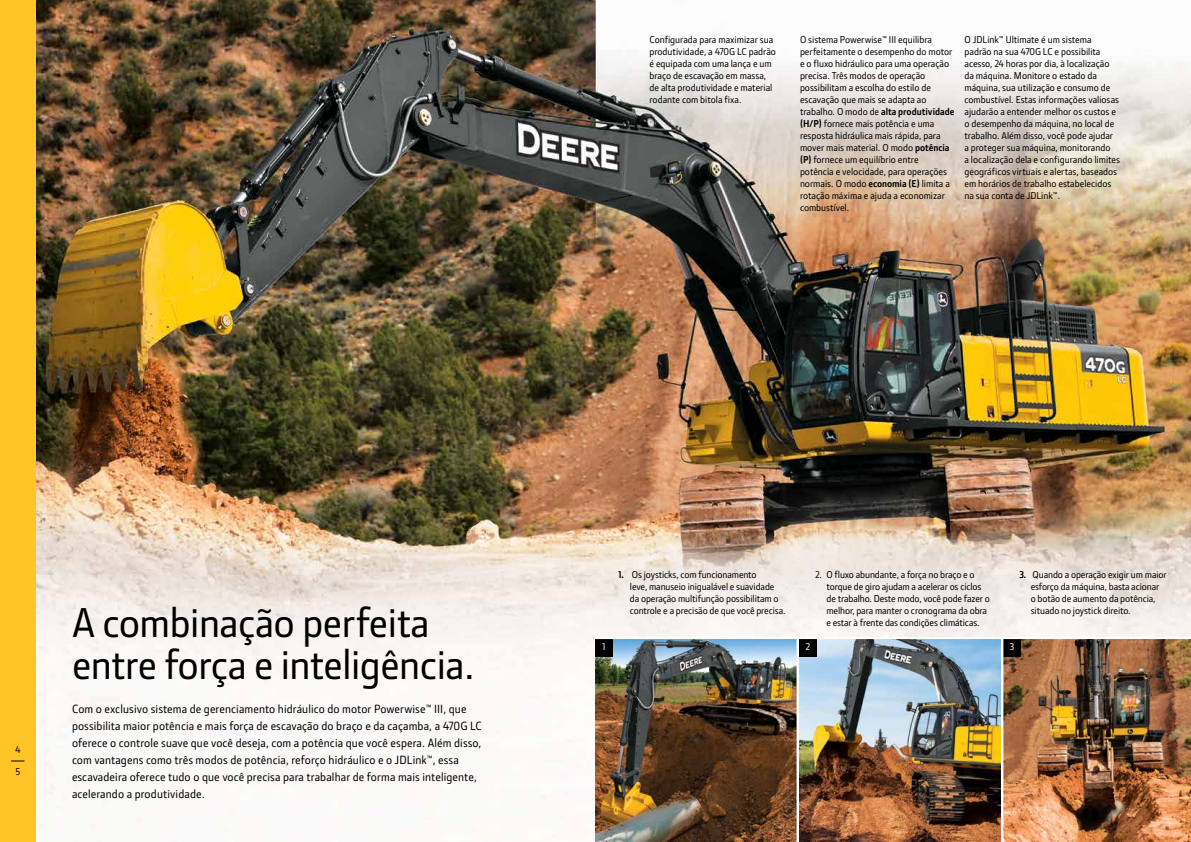
<style>
.page{position:relative;width:1191px;height:842px;background:#fff}
.page>*{position:absolute;margin:0;border:0;box-sizing:border-box;transform-origin:0 0}
.t1{font:500 42px/42px "JD Sans Pro";letter-spacing:-.01em;color:#000}
.t2{font:500 12px/17px "JD Sans Pro";letter-spacing:.01em;color:#000}
.t3{font:500 10px/12px "JD Sans Pro";letter-spacing:-.005em;color:#000}
.t4{font:500 10px "JD Sans Pro";color:#fff}
.s1{font-weight:700}
</style>
<div class="page">
<img style="left:36px;top:0;width:1155px;height:842px">
<img style="left:595px;top:639px;width:201px;height:203px">
<img style="left:799px;top:639px;width:201px;height:203px">
<img style="left:1003px;top:639px;width:188px;height:203px">
<div style="left:595px;top:639px;width:17px;height:17px;background:#000"></div>
<div style="left:799px;top:639px;width:17px;height:17px;background:#000"></div>
<div style="left:1003px;top:639px;width:17px;height:17px;background:#000"></div>
<div style="left:0;top:0;width:36px;height:842px;background:#ffc425"></div>
<svg style="left:11px;top:760px;width:14px;height:1px"></svg>
<hr style="left:595px;top:637px;width:596px;height:2px;background:#fff">
<hr style="left:796px;top:639px;width:2px;height:203px;background:#fff">
<hr style="left:1001px;top:639px;width:2px;height:203px;background:#fff">
<p class="t3" style="left:649px;top:33px;width:128px">Configurada para maximizar sua produtividade, a 470G LC padrão é equipada com uma lança e um braço de escavação em massa, de alta produtividade e material rodante com bitola fixa.</p>
<p class="t3" style="left:800px;top:33px;width:156px">O sistema Powerwise™ III equilibra perfeitamente o desempenho do motor e o fluxo hidráulico para uma operação precisa. Três modos de operação possibilitam a escolha do estilo de escavação que mais se adapta ao trabalho. O modo de <span class="s1">alta produtividade (H/P)</span> fornece mais potência e uma resposta hidráulica mais rápida, para mover mais material. O modo <span class="s1">potência (P)</span> fornece um equilíbrio entre potência e velocidade, para operações normais. O modo <span class="s1">economia (E)</span> limita a rotação máxima e ajuda a economizar combustível.</p>
<p class="t3" style="left:964px;top:33px;width:157px">O JDLink™ Ultimate é um sistema padrão na sua 470G LC e possibilita acesso, 24 horas por dia, à localização da máquina. Monitore o estado da máquina, sua utilização e consumo de combustível. Estas informações valiosas ajudarão a entender melhor os custos e o desempenho da máquina, no local de trabalho. Além disso, você pode ajudar a proteger sua máquina, monitorando<br>a localização dela e configurando limites geográficos virtuais e alertas, baseados em horários de trabalho estabelecidos na sua conta de JDLink™.</p>
<p class="t3" style="left:15px;top:743px;width:7px">4</p>
<p class="t3" style="left:15px;top:765px;width:6px">5</p>
<h1 class="t1" style="left:72px;top:600px;width:404px">A combinação perfeita entre força e inteligência.</h1>
<p class="t2" style="left:72px;top:700px;width:411px">Com o exclusivo sistema de gerenciamento hidráulico do motor Powerwise™ III, que possibilita maior potência e mais força de escavação do braço e da caçamba, a 470G LC oferece o controle suave que você deseja, com a potência que você espera. Além disso, com vantagens como três modos de potência, reforço hidráulico e o JDLink™, essa escavadeira oferece tudo o que você precisa para trabalhar de forma mais inteligente, acelerando a produtividade.</p>
<p class="t3" style="left:630px;top:568px;width:157px;text-indent:-11px"><span class="s1">1.</span> Os joysticks, com funcionamento<br>leve, manuseio inigualável e suavidade da operação multifunção possibilitam o controle e a precisão de que você precisa.</p>
<p class="t3" style="left:826px;top:568px;width:165px;text-indent:-11px">2. O fluxo abundante, a força no braço e o torque de giro ajudam a acelerar os ciclos de trabalho. Deste modo, você pode fazer o melhor, para manter o cronograma da obra e estar à frente das condições climáticas.</p>
<p class="t3" style="left:1030px;top:568px;width:137px;text-indent:-11px"><span class="s1">3.</span> Quando a operação exigir um maior esforço da máquina, basta acionar o botão de aumento da potência, situado no joystick direito.</p>
<p class="t4" style="left:602px;top:640px;width:4px">1</p>
<p class="t4" style="left:805px;top:640px;width:6px">2</p>
<p class="t4" style="left:1009px;top:640px;width:6px">3</p>
</div>
